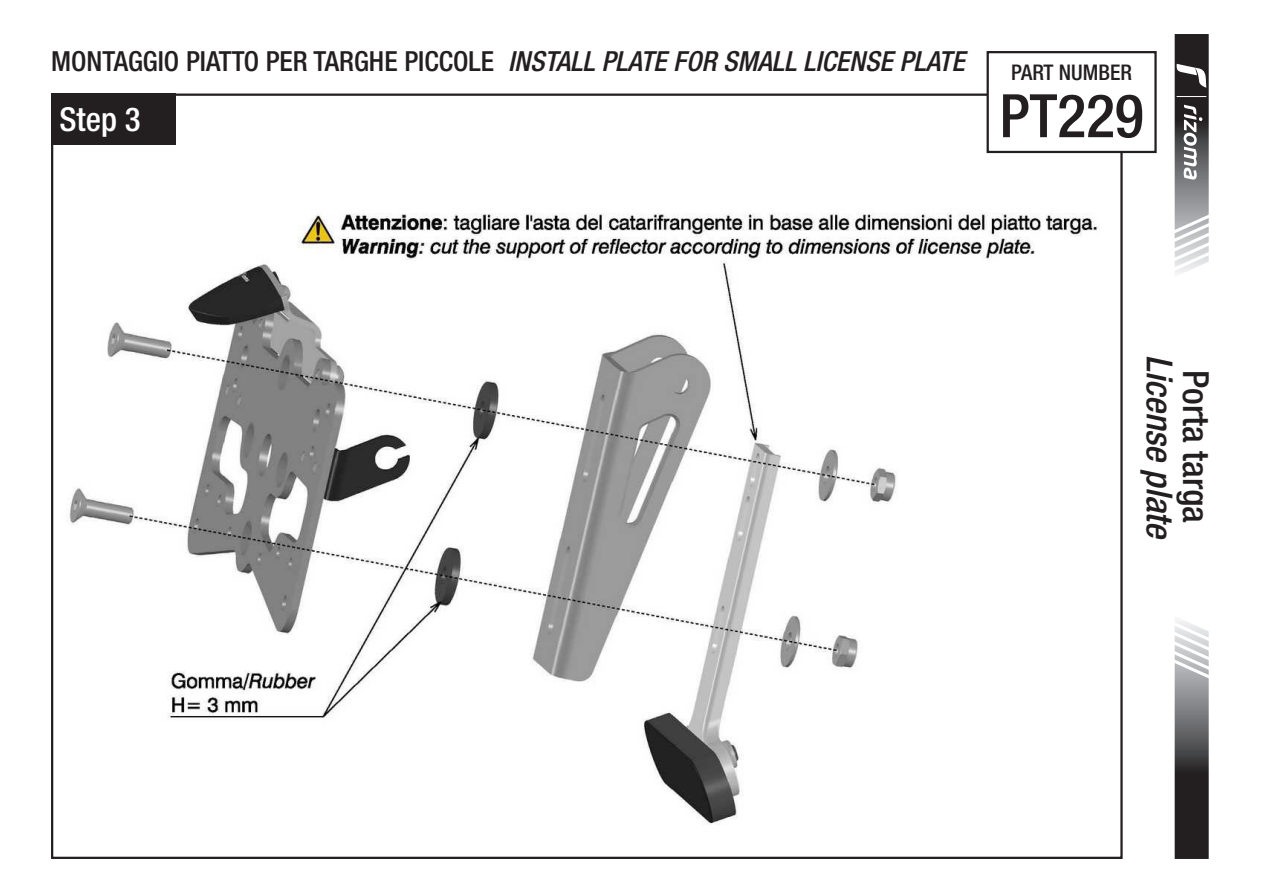
<style>
.page{position:relative;width:1263px;height:893px;background:#fff}
.page>*{position:absolute;margin:0;border:0;box-sizing:border-box;transform-origin:0 0}
.t1{font:500 condensed 60px "Helvetica Neue LT Std";color:#231f20}
.t2{font:italic 500 condensed 36px "Helvetica Neue LT Std";color:#231f20}
.t3{font:500 condensed 36px "Helvetica Neue LT Std";color:#231f20}
.t4{font:500 condensed 33px "Helvetica Neue LT Std";color:#fff}
.t5{font:italic 500 condensed 27.6px "Helvetica Neue LT Std";color:#231f20}
.t6{font:500 condensed 21.6px "Helvetica Neue LT Std";color:#231f20}
.s1{font-style:normal}
</style>
<div class="page">
<img style="left:68px;top:107px;width:1045px;height:718px">
<div style="left:51px;top:94px;width:124px;height:51px;background:#231f20"></div>
<svg style="left:1174px;top:620px;width:35px;height:239px;background:#706f70"></svg>
<svg style="left:1174px;top:34px;width:35px;height:240px"></svg>
<div style="left:988px;top:52px;width:167px;height:100px;background:#fff"></div>
<div style="left:986px;top:51px;width:171px;height:102px;border:2px solid #231f20"></div>
<p class="t5" style="left:51px;top:45px;width:915px"><span class="s1">MONTAGGIO PIATTO PER TARGHE PICCOLE</span> INSTALL PLATE FOR SMALL LICENSE PLATE</p>
<p class="t4" style="left:60px;top:99px;width:83px">Step 3</p>
<p class="t6" style="left:1011px;top:59px;width:122px">PART NUMBER</p>
<h1 class="t1" style="left:999px;top:80px;width:146px">PT229</h1>
<h2 class="t2" style="left:1181px;top:355px;width:187px;rotate:90deg">License plate</h2>
<h2 class="t3" style="left:1217px;top:370px;width:155px;rotate:90deg">Porta targa</h2>
</div>
